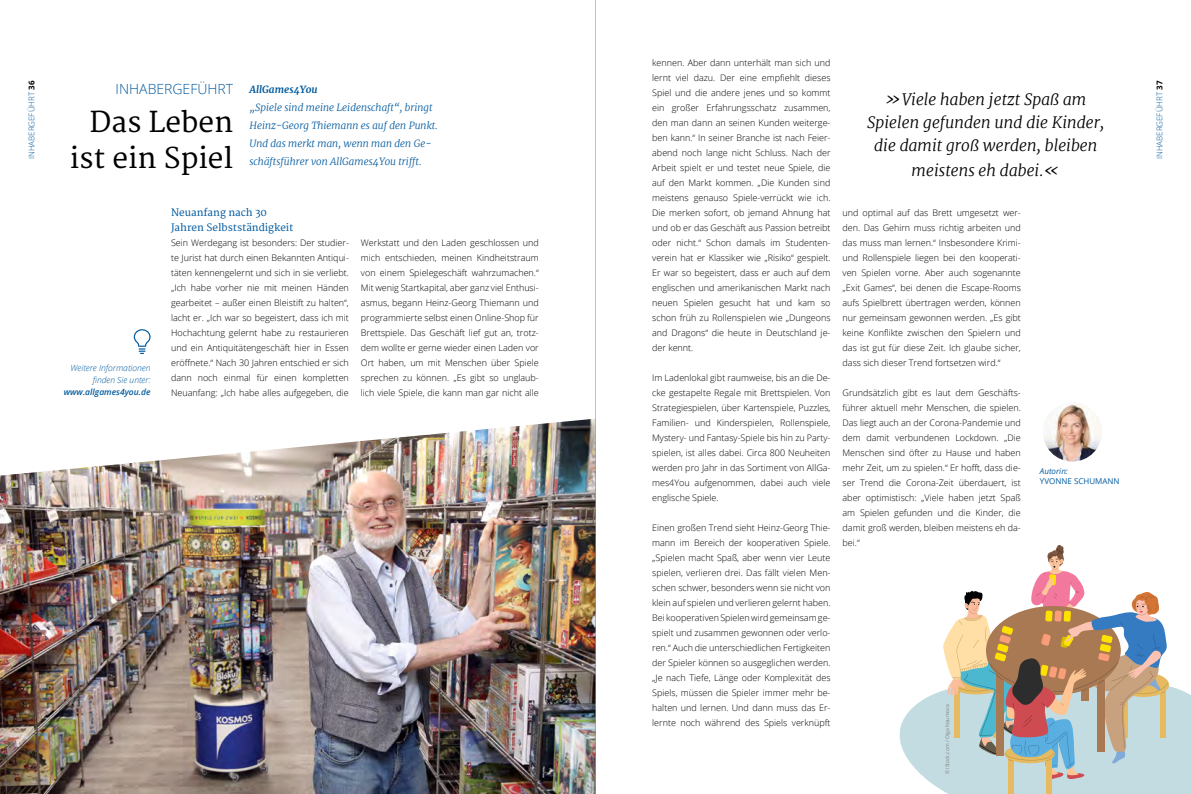
<style>
.page{position:relative;width:1191px;height:794px;background:#fff}
.page>*{position:absolute;margin:0;border:0;box-sizing:border-box;transform-origin:0 0}
.t1{font:28px/36px "Merriweather";color:#000;text-align:right}
.t2{font:italic 300 15.8px/23px "Merriweather";color:#000;text-align:center}
.t3{font:300 14px "Open Sans";color:#005a9f}
.t4{font:italic 300 10px/18px "Merriweather";color:#005a9f}
.t5{font:10px/15px "Merriweather";color:#005a9f}
.t6{font:italic 700 10px "Merriweather";color:#005a9f}
.t7{font:300 9px/15px "Open Sans";color:#000;text-align:justify}
.t8{font:italic 300 8.5px/12px "Open Sans";color:#005a9f;text-align:right}
.t9{font:italic 600 8.5px "Open Sans";color:#005a9f}
.t10{font:300 8px "Open Sans";color:#005a9f}
.t11{font:8px "Open Sans";color:#005a9f}
.t12{font:italic 8px "Open Sans";color:#005a9f}
.t13{font:5px "Open Sans";color:#858382}
.s1{font-weight:700;color:#000}
.s2{font-size:18px}
.s3{font-weight:700;color:#fff}
</style>
<div class="page">
<img style="left:0;top:418px;width:595px;height:376px">
<img style="left:1042px;top:402px;width:60px;height:59px;border-radius:30px">
<svg style="left:899px;top:545px;width:292px;height:249px"></svg>
<svg style="left:134px;top:329px;width:16px;height:25px"></svg>
<hr style="left:595px;top:0;width:1px;height:794px;background:#000">
<p class="t10" style="left:26px;top:159px;width:80px;rotate:-90deg">INHABERGEFÜHRT <span class="s1">36</span></p>
<h3 class="t3" style="left:116px;top:79px;width:119px">INHABERGEFÜHRT</h3>
<h1 class="t1" style="left:70px;top:105px;width:165px">Das Leben ist ein Spiel</h1>
<p class="t6" style="left:249px;top:82px;width:70px">AllGames4You</p>
<p class="t4" style="left:249px;top:98px;width:190px">„Spiele sind meine Leidenschaft“, bringt Heinz-Georg Thiemann es auf den Punkt.<br>Und das merkt man, wenn man den Ge&shy;schäftsführer von AllGames4You trifft.</p>
<p class="t8" style="left:71px;top:362px;width:82px">Weitere Informationen finden Sie unter:</p>
<p class="t9" style="left:64px;top:386px;width:88px">www.allgames4you.de</p>
<p class="t5" style="left:171px;top:205px;width:124px">Neuanfang nach 30<br>Jahren Selbstständigkeit</p>
<p class="t7" style="left:171px;top:235px;width:179px">Sein Werdegang ist besonders: Der studier&shy;te Jurist hat durch einen Bekannten Antiqui&shy;täten kennengelernt und sich in sie verliebt. „Ich habe vorher nie mit meinen Händen gearbeitet – außer einen Bleistift zu halten“, lacht er. „Ich war so begeistert, dass ich mit Hochachtung gelernt habe zu restaurieren und ein Antiquitätengeschäft hier in Essen eröffnete.“ Nach 30 Jahren entschied er sich dann noch einmal für einen kompletten Neuanfang: „Ich habe alles aufgegeben, die</p>
<p class="t7" style="left:361px;top:235px;width:179px">Werkstatt und den Laden geschlossen und mich entschieden, meinen Kindheitstraum von einem Spielegeschäft wahrzumachen.“ Mit wenig Startkapital, aber ganz viel Enthusi&shy;asmus, begann Heinz-Georg Thiemann und programmierte selbst einen Online-Shop für Brettspiele. Das Geschäft lief gut an, trotz&shy;dem wollte er gerne wieder einen Laden vor Ort haben, um mit Menschen über Spiele sprechen zu können. „Es gibt so unglaub&shy;lich viele Spiele, die kann man gar nicht alle</p>
<p class="t7" style="left:652px;top:55px;width:180px">kennen. Aber dann unterhält man sich und lernt viel dazu. Der eine empfiehlt dieses Spiel und die andere jenes und so kommt ein großer Erfahrungsschatz zusammen, den man dann an seinen Kunden weiterge&shy;ben kann.“ In seiner Branche ist nach Feier&shy;abend noch lange nicht Schluss. Nach der Arbeit spielt er und testet neue Spiele, die auf den Markt kommen. „Die Kunden sind meistens genauso Spiele-verrückt wie ich.<br>Die merken sofort, ob jemand Ahnung hat und ob er das Geschäft aus Passion betreibt oder nicht.“ Schon damals im Studenten&shy;verein hat er Klassiker wie „Risiko“ gespielt.<br>Er war so begeistert, dass er auch auf dem englischen und amerikanischen Markt nach neuen Spielen gesucht hat und kam so schon früh zu Rollenspielen wie „Dungeons and Dragons“ die heute in Deutschland je&shy;der kennt.</p>
<p class="t7" style="left:652px;top:370px;width:180px">Im Ladenlokal gibt raumweise, bis an die De&shy;cke gestapelte Regale mit Brettspielen. Von Strategiespielen, über Kartenspiele, Puzzles, Familien- und Kinderspielen, Rollenspiele, Mystery- und Fantasy-Spiele bis hin zu Party&shy;spielen, ist alles dabei. Circa 800 Neuheiten werden pro Jahr in das Sortiment von AllGa&shy;mes4You aufgenommen, dabei auch viele englische Spiele.</p>
<p class="t7" style="left:652px;top:520px;width:180px">Einen großen Trend sieht Heinz-Georg Thie&shy;mann im Bereich der kooperativen Spiele. „Spielen macht Spaß, aber wenn vier Leute spielen, verlieren drei. Das fällt vielen Men&shy;schen schwer, besonders wenn sie nicht von klein auf spielen und verlieren gelernt haben.<br>Bei kooperativen Spielen wird gemeinsam ge&shy;spielt und zusammen gewonnen oder verlo&shy;ren.“ Auch die unterschiedlichen Fertigkeiten der Spieler können so ausgeglichen werden. „Je nach Tiefe, Länge oder Komplexität des Spiels, müssen die Spieler immer mehr be&shy;halten und lernen. Und dann muss das Er&shy;lernte noch während des Spiels verknüpft</p>
<h2 class="t2" style="left:867px;top:88px;width:239px"><span class="s2">»</span>Viele haben jetzt Spaß am<br>Spielen gefunden und die Kinder, die damit groß werden, bleiben</h2>
<h2 class="t2" style="left:911px;top:159px;width:150px">meistens eh dabei.<span class="s2">«</span></h2>
<p class="t7" style="left:842px;top:205px;width:180px">und optimal auf das Brett umgesetzt wer&shy;den. Das Gehirn muss richtig arbeiten und das muss man lernen.“ Insbesondere Krimi&shy;und Rollenspiele liegen bei den kooperati&shy;ven Spielen vorne. Aber auch sogenannte „Exit Games“, bei denen die Escape-Rooms aufs Spielbrett übertragen werden, können nur gemeinsam gewonnen werden. „Es gibt keine Konflikte zwischen den Spielern und das ist gut für diese Zeit. Ich glaube sicher, dass sich dieser Trend fortsetzen wird.“</p>
<p class="t7" style="left:842px;top:385px;width:180px">Grundsätzlich gibt es laut dem Geschäfts&shy;führer aktuell mehr Menschen, die spielen.<br>Das liegt auch an der Corona-Pandemie und dem damit verbundenen Lockdown. „Die Menschen sind öfter zu Hause und haben mehr Zeit, um zu spielen.“ Er hofft, dass die&shy;ser Trend die Corona-Zeit überdauert, ist aber optimistisch: „Viele haben jetzt Spaß am Spielen gefunden und die Kinder, die damit groß werden, bleiben meistens eh da&shy;bei.“</p>
<p class="t12" style="left:1040px;top:465px;width:29px">Autorin:</p>
<p class="t11" style="left:1040px;top:475px;width:81px">YVONNE SCHUMANN</p>
<p class="t13" style="left:944px;top:774px;width:71px;rotate:-90deg">© iStock.com / Olga Naumova</p>
<p class="t10" style="left:1154px;top:159px;width:80px;rotate:-90deg">INHABERGEFÜHRT <span class="s3">37</span></p>
</div>
